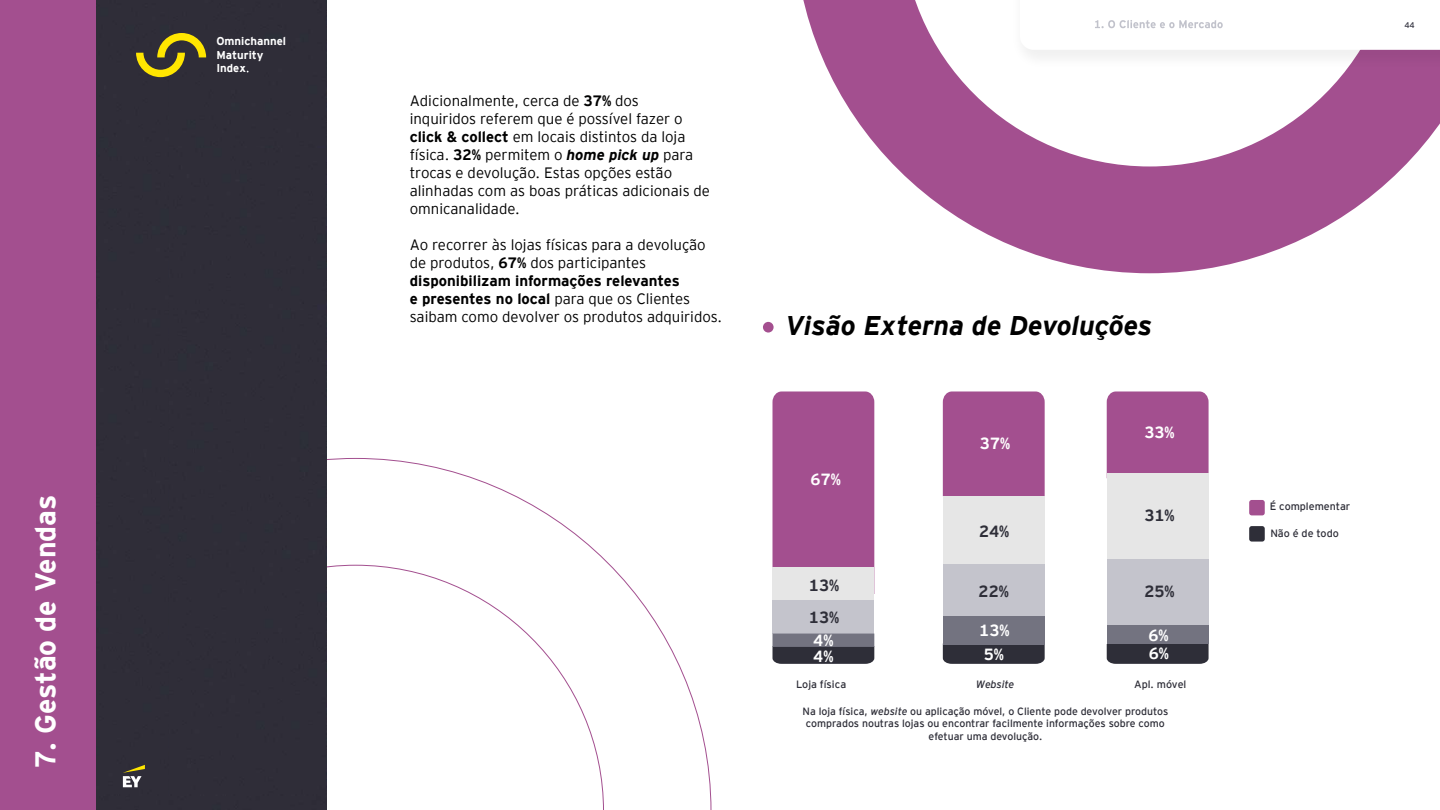
<style>
.page{position:relative;width:1440px;height:810px;background:#fff}
.page>*{position:absolute;margin:0;border:0;box-sizing:border-box;transform-origin:0 0}
.t1{font:700 28.5px "EY Interstate";color:#fff}
.t2{font:italic 700 27px "EY Interstate";color:#000}
.t3{font:700 16.12px/17.9px "EY Interstate";color:#fff}
.t4{font:700 16.12px "EY Interstate";color:#2e2e38}
.t5{font:300 15px/18px "EY Interstate";color:#000101}
.t6{font:700 11.32px/13.6px "EY Interstate";color:#fff}
.t7{font:10.57px "EY Interstate";color:#2e2e38}
.t8{font:italic 10.57px "EY Interstate";color:#2e2e38}
.t9{font:300 10.5px/12.6px "EY Interstate";color:#2e2e38;text-align:center}
.t10{font:8.25px "EY Interstate";color:#2e2e3b}
.s1{font-weight:700}
.s2{font-weight:700;font-style:italic}
.s3{font-weight:400;font-style:italic}
</style>
<div class="page">
<svg style="left:326px;top:458px;width:386px;height:352px"></svg>
<div style="left:96px;top:0;width:230px;height:810px;background:#2f2d38"></div>
<svg style="left:136px;top:33px;width:70px;height:44px;background:#6f6626"></svg>
<div style="left:1249px;top:526px;width:16px;height:16px;background:#2e2e38;border-radius:3px"></div>
<div style="left:1249px;top:500px;width:16px;height:15px;background:#a34f8f;border-radius:3px"></div>
<div style="left:1107px;top:391px;width:102px;height:82px;background:#a34f8f"></div>
<div style="left:1107px;top:473px;width:102px;height:88px;background:#e6e6e6"></div>
<div style="left:1107px;top:644px;width:102px;height:20px;background:#2e2e38"></div>
<div style="left:1107px;top:559px;width:102px;height:66px;background:#c4c4cc"></div>
<div style="left:1107px;top:625px;width:102px;height:19px;background:#737380"></div>
<div style="left:943px;top:391px;width:102px;height:105px;background:#a34f8f"></div>
<div style="left:943px;top:496px;width:102px;height:76px;background:#e6e6e6"></div>
<div style="left:943px;top:645px;width:102px;height:19px;background:#2e2e38"></div>
<div style="left:943px;top:565px;width:102px;height:52px;background:#c4c4cc"></div>
<div style="left:943px;top:616px;width:102px;height:29px;background:#737380"></div>
<div style="left:772px;top:391px;width:102px;height:177px;background:#a34f8f"></div>
<div style="left:772px;top:568px;width:102px;height:41px;background:#e6e6e6"></div>
<div style="left:772px;top:601px;width:102px;height:33px;background:#c4c4cc"></div>
<svg style="left:772px;top:634px;width:102px;height:30px;background:#4f4f5a"></svg>
<svg style="left:803px;top:0;width:637px;height:273px;fill:#a34f8f"></svg>
<div style="left:763px;top:322px;width:11px;height:11px;background:#a44f8f;border-radius:50%"></div>
<svg style="left:123px;top:765px;width:22px;height:22px"></svg>
<div style="left:0;top:0;width:96px;height:810px;background:#a34f8f"></div>
<div style="left:1010px;top:0;width:430px;height:70px;background:#000;opacity:.06"></div>
<svg style="left:1020px;top:0;width:420px;height:50px"></svg>
<h1 class="t1" style="left:25px;top:768px;width:275px;rotate:-90deg">7. Gestão de Vendas</h1>
<p class="t6" style="left:216px;top:34px;width:71px">Omnichannel<br>Maturity<br>Index</p>
<p class="t5" style="left:410px;top:91px;width:302px">Adicionalmente, cerca de <span class="s1">37%</span> dos<br>inquiridos referem que é possível fazer o <span class="s1">click &amp; collect</span> em locais distintos da loja física. <span class="s1">32%</span> permitem o <span class="s2">home pick up</span> para trocas e devolução. Estas opções estão alinhadas com as boas práticas adicionais de omnicanalidade.</p>
<p class="t5" style="left:410px;top:235px;width:314px">Ao recorrer às lojas físicas para a devolução de produtos, <span class="s1">67%</span> dos participantes <span class="s1">disponibilizam informações relevantes<br>e presentes no local</span> para que os Clientes saibam como devolver os produtos adquiridos.</p>
<h2 class="t2" style="left:785px;top:306px;width:369px">Visão Externa de Devoluções</h2>
<p class="t3" style="left:811px;top:469px;width:32px">67%</p>
<p class="t4" style="left:809px;top:574px;width:32px">13%</p>
<p class="t4" style="left:809px;top:606px;width:32px">13%</p>
<p class="t3" style="left:813px;top:630px;width:22px">4%</p>
<p class="t3" style="left:813px;top:646px;width:22px">4%</p>
<p class="t3" style="left:980px;top:433px;width:32px">37%</p>
<p class="t4" style="left:979px;top:519px;width:32px">24%</p>
<p class="t4" style="left:979px;top:579px;width:32px">22%</p>
<p class="t3" style="left:979px;top:620px;width:32px">13%</p>
<p class="t3" style="left:984px;top:644px;width:22px">5%</p>
<p class="t3" style="left:1144px;top:422px;width:32px">33%</p>
<p class="t4" style="left:1144px;top:504px;width:32px">31%</p>
<p class="t4" style="left:1144px;top:579px;width:32px">25%</p>
<p class="t3" style="left:1148px;top:625px;width:22px">6%<br>6%</p>
<p class="t7" style="left:796px;top:677px;width:52px">Loja física</p>
<p class="t8" style="left:976px;top:677px;width:40px">Website</p>
<p class="t7" style="left:1134px;top:677px;width:54px">Apl. móvel</p>
<p class="t9" style="left:803px;top:704px;width:367px">Na loja física, <span class="s3">website</span> ou aplicação móvel, o Cliente pode devolver produtos comprados noutras lojas ou encontrar facilmente informações sobre como efetuar uma devolução.</p>
<p class="t10" style="left:1405px;top:19px;width:12px">44</p>
<p class="t7" style="left:1270px;top:499px;width:82px">É complementar</p>
<p class="t7" style="left:1270px;top:526px;width:70px">Não é de todo</p>
</div>
